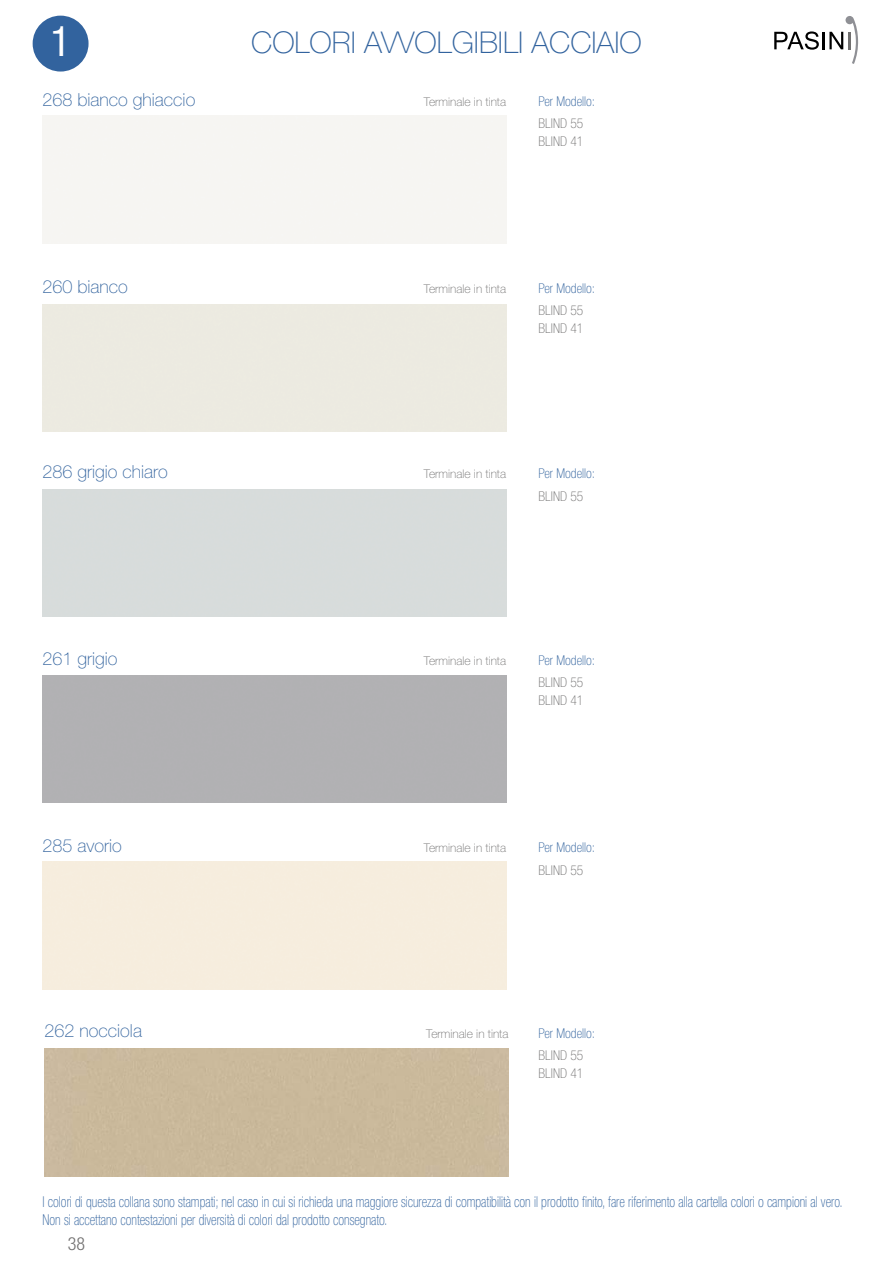
<style>
.page{position:relative;width:893px;height:1263px;background:#fff}
.page>*{position:absolute;margin:0;border:0;box-sizing:border-box;transform-origin:0 0}
.t1{font:condensed 42px "Helvetica Neue";color:#fff}
.t2{font:100 30px "Helvetica Neue";color:#32639e}
.t3{font:100 18px "Helvetica Neue";color:#32639e}
.t4{font:300 condensed 18px "Helvetica Neue";color:#706f6f}
.t5{font:100 condensed 15px/18px "Helvetica Neue";color:#32639e;scale:.9 1}
.t6{font:100 condensed 13.5px/18px "Helvetica Neue";color:#706f6f}
.t7{font:100 condensed 13.5px "Helvetica Neue";color:#32639e}
.t8{font:100 12px "Helvetica Neue";color:#706f6f}
</style>
<div class="page">
<div style="left:33px;top:16px;width:56px;height:56px;background:#32639e;border-radius:50%"></div>
<svg style="left:774px;top:31px;width:45px;height:19px"></svg>
<hr style="left:822px;top:32px;width:3px;height:17px;background:#000">
<svg style="left:829px;top:16px;width:29px;height:48px"></svg>
<h1 class="t1" style="left:50px;top:17px;width:22px">1</h1>
<h2 class="t2" style="left:251px;top:26px;width:392px">COLORI AVVOLGIBILI ACCIAIO</h2>
<p class="t3" style="left:43px;top:89px;width:154px">268 bianco ghiaccio</p>
<p class="t7" style="left:538px;top:93px;width:58px">Per Modello:</p>
<p class="t6" style="left:538px;top:114px;width:46px">BLIND 55<br>BLIND 41</p>
<p class="t8" style="left:424px;top:95px;width:84px">Terminale in tinta</p>
<p class="t3" style="left:43px;top:276px;width:87px">260 bianco</p>
<p class="t7" style="left:538px;top:280px;width:58px">Per Modello:</p>
<p class="t6" style="left:538px;top:301px;width:46px">BLIND 55<br>BLIND 41</p>
<p class="t8" style="left:424px;top:282px;width:84px">Terminale in tinta</p>
<p class="t3" style="left:43px;top:461px;width:127px">286 grigio chiaro</p>
<p class="t7" style="left:538px;top:466px;width:58px">Per Modello:</p>
<p class="t6" style="left:538px;top:487px;width:46px">BLIND 55</p>
<p class="t8" style="left:424px;top:467px;width:84px">Terminale in tinta</p>
<p class="t3" style="left:43px;top:648px;width:77px">261 grigio</p>
<p class="t7" style="left:538px;top:652px;width:58px">Per Modello:</p>
<p class="t6" style="left:538px;top:673px;width:46px">BLIND 55<br>BLIND 41</p>
<p class="t8" style="left:424px;top:654px;width:84px">Terminale in tinta</p>
<p class="t3" style="left:43px;top:835px;width:81px">285 avorio</p>
<p class="t7" style="left:538px;top:840px;width:58px">Per Modello:</p>
<p class="t6" style="left:538px;top:861px;width:46px">BLIND 55</p>
<p class="t8" style="left:424px;top:841px;width:84px">Terminale in tinta</p>
<p class="t3" style="left:45px;top:1021px;width:99px">262 nocciola</p>
<p class="t7" style="left:538px;top:1025px;width:58px">Per Modello:</p>
<p class="t6" style="left:538px;top:1046px;width:46px">BLIND 55<br>BLIND 41</p>
<p class="t8" style="left:426px;top:1026px;width:84px">Terminale in tinta</p>
<p class="t5" style="left:43px;top:1193px;width:891px">I colori di questa collana sono stampati; nel caso in cui si richieda una maggiore sicurezza di compatibilità con il prodotto finito, fare riferimento alla cartella colori o campioni al vero.<br>Non si accettano contestazioni per diversità di colori dal prodotto consegnato.</p>
<p class="t4" style="left:68px;top:1233px;width:19px">38</p>
</div>
